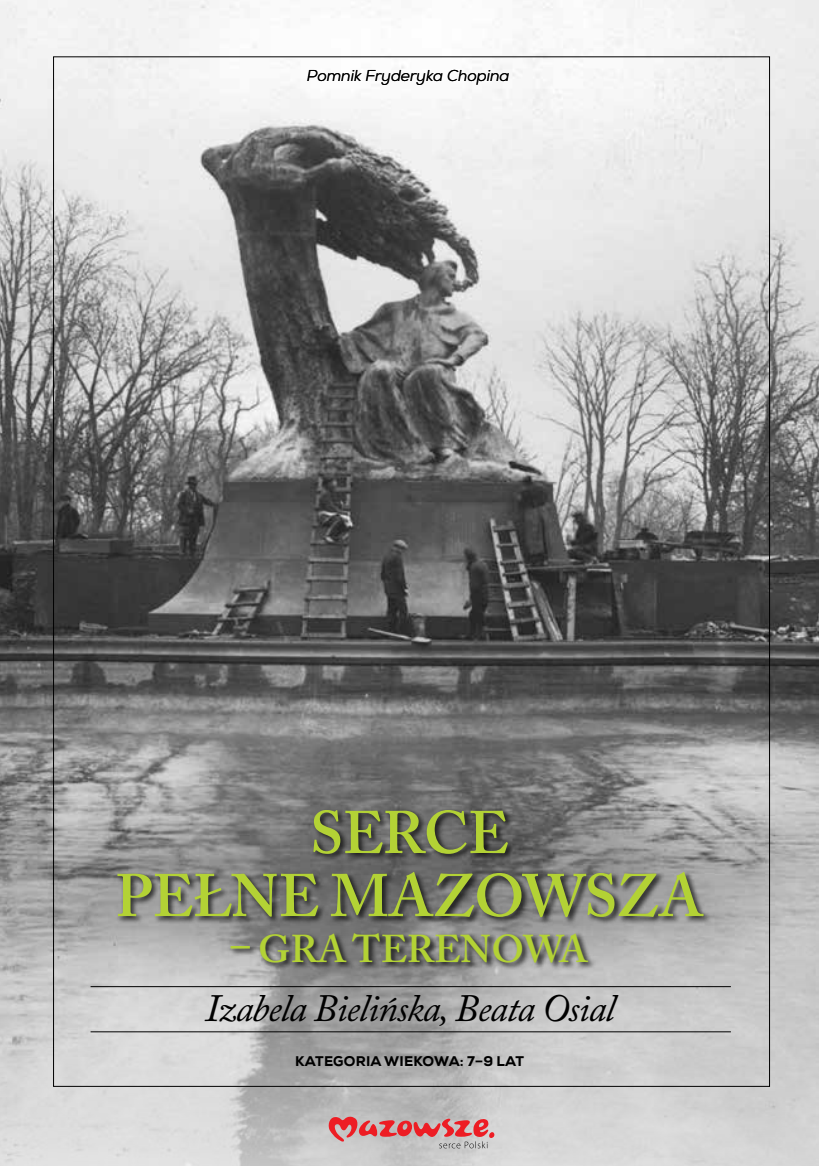
<style>
.page{position:relative;width:819px;height:1166px;background:#fff}
.page>*{position:absolute;margin:0;border:0;box-sizing:border-box;transform-origin:0 0}
.t1{font:600 59.5px/63px "Adobe Caslon Pro";letter-spacing:-.005em;color:#b3d235;text-align:center}
.t2{font:italic 38.5px "Adobe Caslon Pro";letter-spacing:-.025em;color:#000}
.t3{font:600 38.5px "Adobe Caslon Pro";letter-spacing:-.005em;color:#b3d235}
.t4{font:italic 15.75px "Nexa";letter-spacing:-.005em;color:#000}
.t5{font:800 14px "Nexa";letter-spacing:.015em;color:#000}
</style>
<div class="page">
<img style="left:0;top:0;width:819px;height:823px">
<svg style="left:0;top:823px;width:819px;height:343px;background:#c1c1c1"></svg>
<div style="left:116px;top:808px;width:595px;height:163px;background:#000;opacity:.66"></div>
<hr style="left:91px;top:1031px;width:639px;height:1px;background:#000">
<hr style="left:91px;top:986px;width:639px;height:1px;background:#000">
<svg style="left:329px;top:1117px;width:165px;height:31px;background:#d08f91"></svg>
<p class="t4" style="left:307px;top:66px;width:204px">Pomnik Fryderyka Chopina</p>
<h1 class="t1" style="left:115px;top:801px;width:589px">SERCE<br>PEŁNE MAZOWSZA</h1>
<p class="t3" style="left:231px;top:926px;width:358px">– GRA TERENOWA</p>
<p class="t2" style="left:205px;top:985px;width:411px">Izabela Bielińska, Beata Osial</p>
<p class="t5" style="left:295px;top:1052px;width:230px">KATEGORIA WIEKOWA: 7–9 LAT</p>
</div>
